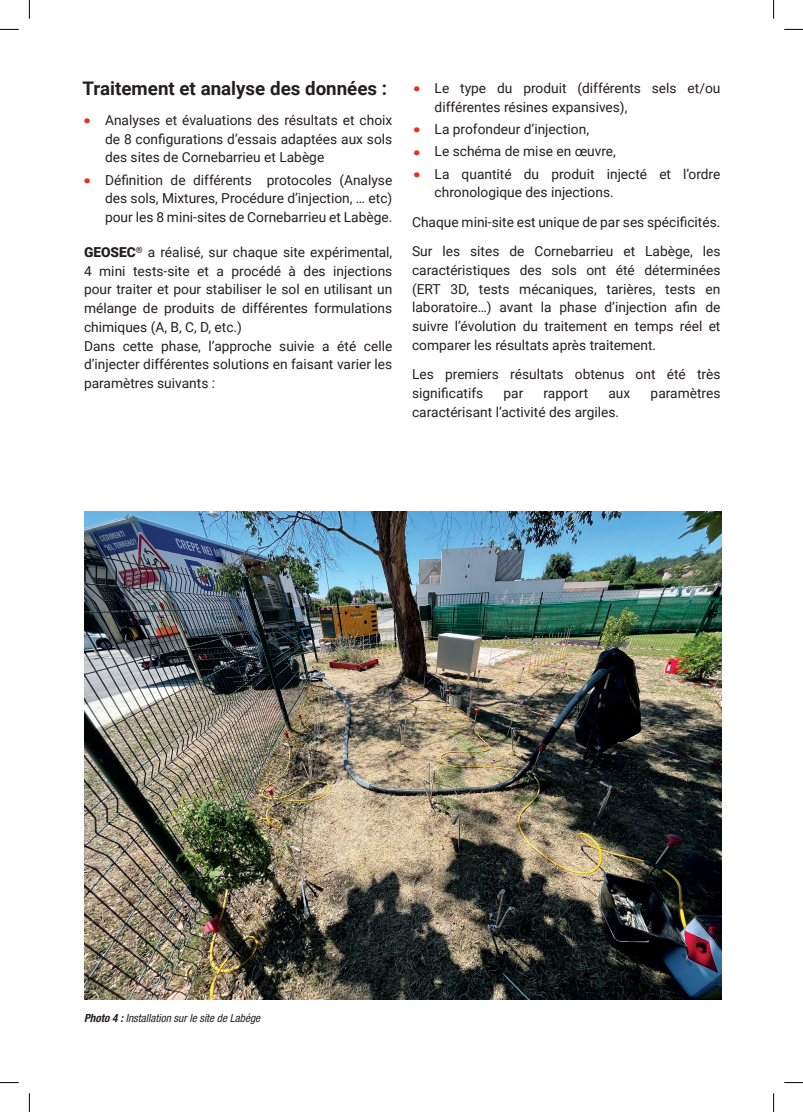
<style>
.page{position:relative;width:803px;height:1112px;background:#fff}
.page>*{position:absolute;margin:0;border:0;box-sizing:border-box;transform-origin:0 0}
.Stile_di_paragrafo_2{font:700 18.75px "Roboto";color:#231f20}
.Stile_di_paragrafo_2-2{font:13.75px/18.8px "Roboto";color:#231f20;text-align:justify}
.t1{font:italic condensed 11.25px "Helvetica Neue LT Std";color:#231f20}
.s1{font-weight:900;font-size:30px;color:#e73224}
.s2{font-weight:900}
.s3{font-weight:700}
</style>
<div class="page">
<img style="left:84px;top:511px;width:638px;height:488px">
<svg style="left:0;top:29px;width:19px;height:1px"></svg>
<svg style="left:784px;top:29px;width:19px;height:1px"></svg>
<svg style="left:0;top:1082px;width:19px;height:1px"></svg>
<svg style="left:784px;top:1082px;width:19px;height:1px"></svg>
<svg style="left:29px;top:0;width:1px;height:19px"></svg>
<svg style="left:29px;top:1093px;width:1px;height:18px"></svg>
<svg style="left:773px;top:0;width:1px;height:19px"></svg>
<svg style="left:773px;top:1093px;width:1px;height:18px"></svg>
<p class="Stile_di_paragrafo_2" style="left:83px;top:76px;width:306px">Traitement et analyse des données :</p>
<p class="Stile_di_paragrafo_2-2" style="left:105px;top:110px;width:289px;text-indent:-22px"><span class="s1">·</span> Analyses et évaluations des résultats et choix de 8 configurations d’essais adaptées aux sols des sites de Cornebarrieu et Labège</p>
<p class="Stile_di_paragrafo_2-2" style="left:105px;top:170px;width:289px;text-indent:-22px"><span class="s1">·</span> Définition de différents protocoles (Analyse des sols, Mixtures, Procédure d’injection, … etc) pour les 8 mini-sites de Cornebarrieu et Labège.</p>
<p class="Stile_di_paragrafo_2-2" style="left:84px;top:242px;width:310px"><span class="s2">GEOSEC</span><sup>®</sup> a réalisé, sur chaque site expérimental, 4 mini tests-site et a procédé à des injections pour traiter et pour stabiliser le sol en utilisant un mélange de produits de différentes formulations chimiques (A, B, C, D, etc.)</p>
<p class="Stile_di_paragrafo_2-2" style="left:84px;top:336px;width:310px">Dans cette phase, l’approche suivie a été celle d’injecter différentes solutions en faisant varier les paramètres suivants :</p>
<p class="Stile_di_paragrafo_2-2" style="left:435px;top:78px;width:287px;text-indent:-22px"><span class="s1">·</span> Le type du produit (différents sels et/ou différentes résines expansives),</p>
<p class="Stile_di_paragrafo_2-2" style="left:412px;top:119px;width:178px"><span class="s1">·</span> La profondeur d’injection,</p>
<p class="Stile_di_paragrafo_2-2" style="left:412px;top:141px;width:205px"><span class="s1">·</span> Le schéma de mise en œuvre,</p>
<p class="Stile_di_paragrafo_2-2" style="left:435px;top:164px;width:287px;text-indent:-22px"><span class="s1">·</span> La quantité du produit injecté et l’ordre chronologique des injections.</p>
<p class="Stile_di_paragrafo_2-2" style="left:412px;top:212px;width:310px">Chaque mini-site est unique de par ses spécificités.</p>
<p class="Stile_di_paragrafo_2-2" style="left:412px;top:241px;width:310px">Sur les sites de Cornebarrieu et Labège, les caractéristiques des sols ont été déterminées (ERT 3D, tests mécaniques, tarières, tests en laboratoire…) avant la phase d’injection afin de suivre l’évolution du traitement en temps réel et comparer les résultats après traitement.</p>
<p class="Stile_di_paragrafo_2-2" style="left:412px;top:364px;width:310px">Les premiers résultats obtenus ont été très significatifs</p>
<p class="Stile_di_paragrafo_2-2" style="left:503px;top:383px;width:21px">par</p>
<p class="Stile_di_paragrafo_2-2" style="left:544px;top:383px;width:46px">rapport</p>
<p class="Stile_di_paragrafo_2-2" style="left:608px;top:383px;width:23px">aux</p>
<p class="Stile_di_paragrafo_2-2" style="left:651px;top:383px;width:71px">paramètres</p>
<p class="Stile_di_paragrafo_2-2" style="left:412px;top:402px;width:208px">caractérisant l’activité des argiles.</p>
<p class="t1" style="left:84px;top:1010px;width:178px"><span class="s3">Photo 4 :</span> Installation sur le site de Labége</p>
</div>
